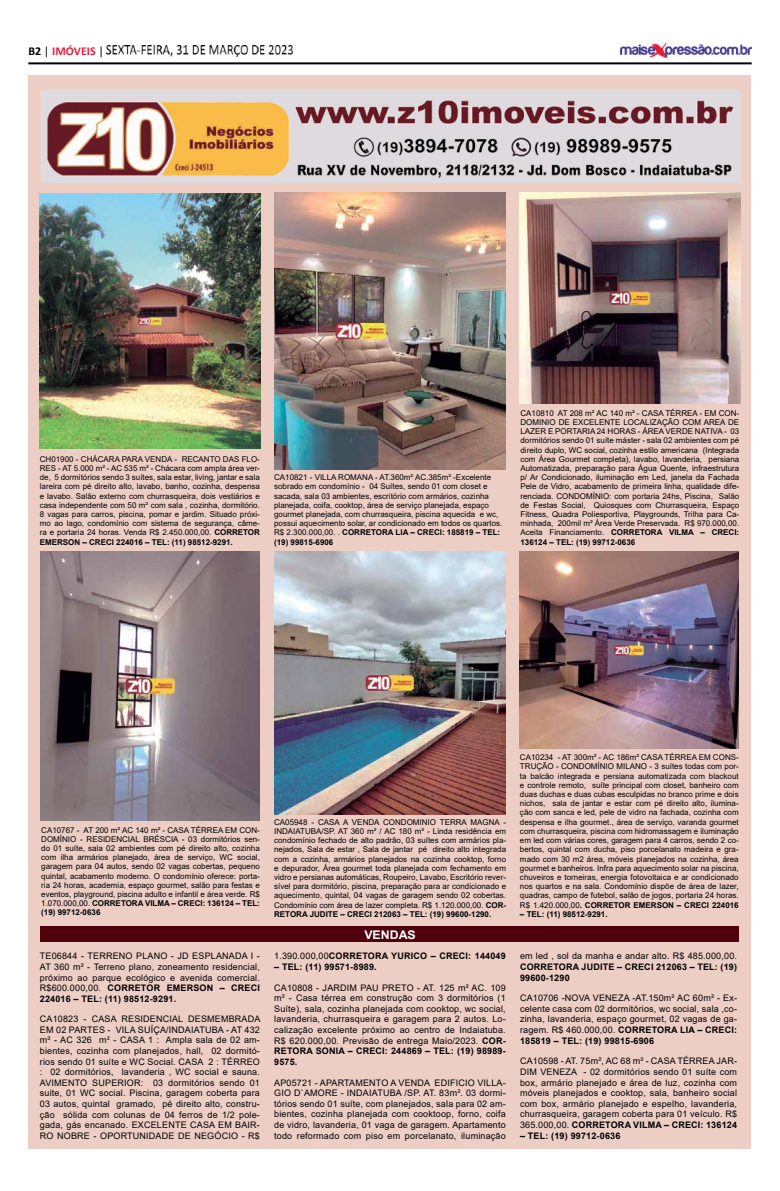
<style>
.page{position:relative;width:780px;height:1191px;background:#fff}
.page>*{position:absolute;margin:0;border:0;box-sizing:border-box;transform-origin:0 0}
.t1{font:700 12px "Calibri";color:#e61e3a}
.t2{font:700 11.9px "Arial";color:#fff;scale:1.04 1}
.t3{font:9px/10.6px "Arial";letter-spacing:.02em;color:#000;text-align:justify}
.t4{font:700 9px/10.6px "Arial";letter-spacing:.02em;color:#000}
.t5{font:8px/9.2px "Arial";color:#000;text-align:justify}
.t6{font:700 8px "Arial";color:#000}
.s1{color:#000}
.s2{font-weight:400;color:#000}
.s3{font-weight:700}
.s4{font-weight:400}
</style>
<div class="page">
<img style="left:107px;top:46px;width:185px;height:10px">
<img style="left:621px;top:43px;width:130px;height:14px">
<hr style="left:28px;top:62px;width:723px;height:2px;background:#000">
<div style="left:29px;top:75px;width:722px;height:1073px;background:#edcec5"></div>
<img style="left:41px;top:90px;width:699px;height:92px">
<div style="left:40px;top:926px;width:698px;height:16px;background:#4f000d"></div>
<img style="left:40px;top:552px;width:220px;height:268px">
<img style="left:274px;top:193px;width:232px;height:276px">
<img style="left:520px;top:193px;width:220px;height:211px">
<img style="left:520px;top:552px;width:218px;height:196px">
<img style="left:274px;top:552px;width:232px;height:263px">
<img style="left:40px;top:194px;width:220px;height:254px">
<h1 class="t1" style="left:28px;top:42px;width:77px"><span class="s1">B2</span> <span class="s2">|</span> IMÓVEIS <span class="s2">|</span></h1>
<p class="t5" style="left:40px;top:454px;width:222px">CH01900 - CHÁCARA PARA VENDA - RECANTO DAS FLO-RES - AT 5.000 m² - AC 535 m² - Chácara com ampla área ver&shy;de, 5 dormitórios sendo 3 suítes, sala estar, living, jantar e sala lareira com pé direito alto, lavabo, banho, cozinha, despensa e lavabo. Salão externo com churrasqueira, dois vestiários e casa independente com 50 m² com sala , cozinha, dormitório.<br>8 vagas para carros, piscina, pomar e jardim. Situado próxi&shy;mo ao lago, condomínio com sistema de segurança, câme&shy;ra e portaria 24 horas. Venda R$ 2.450.000,00. <span class="s3">CORRETOR EMERSON – CRECI 224016 – TEL: (11) 98512-9291.</span></p>
<p class="t5" style="left:274px;top:473px;width:230px;text-align:left">CA10821 - VILLA ROMANA - AT.360m² AC.385m² -Excelente sobrado em condomínio - 04 Suítes, sendo 01 com closet e sacada, sala 03 ambientes, escritório com armários, cozinha planejada, coifa, cooktop, área de serviço planejada, espaço gourmet planejada, com churrasqueira, piscina aquecida e wc, possui aquecimento solar, ar condicionado em todos os quartos.<br>R$ 2.300.000,00. . <span class="s3">CORRETORA LIA – CRECI: 185819 – TEL: (19) 99815-6906</span></p>
<p class="t5" style="left:520px;top:408px;width:220px">CA10810 AT 208 m² AC 140 m² - CASA TÉRREA - EM CON-DOMINIO DE EXCELENTE LOCALIZAÇÃO COM AREA DE LAZER E PORTARIA 24 HORAS - ÁREA VERDE NATIVA - 03 dormitórios sendo 01 suíte máster - sala 02 ambientes com pé direito duplo, WC social, cozinha estilo americana (Integrada com Área Gourmet completa), lavabo, lavanderia, persiana Automatizada, preparação para Água Quente, infraestrutura p/ Ar Condicionado, iluminação em Led, janela da Fachada Pele de Vidro, acabamento de primeira linha, qualidade dife&shy;renciada. CONDOMÍNIO: com portaria 24hs, Piscina, Salão de Festas Social, Quiosques com Churrasqueira, Espaço Fitness, Quadra Poliesportiva, Playgrounds, Trilha para Ca&shy;minhada, 200mil m² Área Verde Preservada. R$ 970.000,00.<br>Aceita Financiamento. <span class="s3">CORRETORA VILMA – CRECI:<br>136124 – TEL: (19) 99712-0636</span></p>
<p class="t5" style="left:41px;top:825px;width:220px">CA10767 - AT 200 m² AC 140 m² - CASA TÉRREA EM CON-DOMÍNIO - RESIDENCIAL BRÉSCIA - 03 dormitórios sen&shy;do 01 suíte, sala 02 ambientes com pé direito alto, cozinha com ilha armários planejado, área de serviço, WC social, garagem para 04 autos, sendo 02 vagas cobertas, pequeno quintal, acabamento moderno. O condomínio oferece: porta&shy;ria 24 horas, academia, espaço gourmet, salão para festas e eventos, playground, piscina adulto e infantil e área verde. R$ 1.070.000,00. <span class="s3">CORRETORA VILMA – CRECI: 136124 – TEL: (19) 99712-0636</span></p>
<p class="t3" style="left:40px;top:950px;width:221px">TE06844 - TERRENO PLANO - JD ESPLANADA I - AT 360 m² - Terreno plano, zoneamento residencial, próximo ao parque ecológico e avenida comercial.<br>R$600.000,00. <span class="s3">CORRETOR EMERSON – CRECI 224016 – TEL: (11) 98512-9291.</span></p>
<p class="t3" style="left:40px;top:1013px;width:222px">CA10823 - CASA RESIDENCIAL DESMEMBRADA EM 02 PARTES - VILA SUÍÇA/INDAIATUBA - AT 432 m² - AC 326 m² - CASA 1 : Ampla sala de 02 am&shy;bientes, cozinha com planejados, hall, 02 dormitó&shy;rios sendo 01 suíte e WC Social. CASA 2 : TÉRREO : 02 dormitórios, lavanderia , WC social e sauna.<br>AVIMENTO SUPERIOR: 03 dormitórios sendo 01 suite, 01 WC social. Piscina, garagem coberta para 03 autos, quintal gramado, pé direito alto, constru&shy;ção sólida com colunas de 04 ferros de 1/2 pole&shy;gada, gás encanado. EXCELENTE CASA EM BAIR-RO NOBRE - OPORTUNIDADE DE NEGÓCIO - R$</p>
<p class="t5" style="left:274px;top:817px;width:233px">CA05948 - CASA A VENDA CONDOMINIO TERRA MAGNA - INDAIATUBA/SP. AT 360 m² / AC 180 m² - Linda residência em condomínio fechado de alto padrão, 03 suítes com armários pla&shy;nejados, Sala de estar , Sala de jantar pé direito alto integrada com a cozinha, armários planejados na cozinha cooktop, forno e depurador, Área gourmet toda planejada com fechamento em vidro e persianas automáticas, Roupeiro, Lavabo, Escritório rever&shy;sível para dormitório, piscina, preparação para ar condicionado e aquecimento, quintal, 04 vagas de garagem sendo 02 cobertas.<br>Condomínio com área de lazer completa. R$ 1.120.000,00. <span class="s3">COR-RETORA JUDITE – CRECI 212063 – TEL: (19) 99600-1290.</span></p>
<p class="t4" style="left:274px;top:951px;width:233px"><span class="s4">1.390.000,00</span>CORRETORA YURICO – CRECI: 144049</p>
<p class="t4" style="left:274px;top:961px;width:104px">– TEL: (11) 99571-8989.</p>
<p class="t3" style="left:274px;top:982px;width:233px">CA10808 - JARDIM PAU PRETO - AT. 125 m² AC. 109 m² - Casa térrea em construção com 3 dormitórios (1<br>Suíte), sala, cozinha planejada com cooktop, wc social, lavanderia, churrasqueira e garagem para 2 autos. Lo&shy;calização excelente próximo ao centro de Indaiatuba.<br>R$ 620.000,00. Previsão de entrega Maio/2023. <span class="s3">COR-RETORA SONIA – CRECI: 244869 – TEL: (19) 98989- 9575.</span></p>
<p class="t3" style="left:274px;top:1077px;width:233px">AP05721 - APARTAMENTO A VENDA EDIFICIO VILLA-GIO D`AMORE - INDAIATUBA /SP. AT. 83m². 03 dormi&shy;tórios sendo 01 suíte, com planejados, sala para 02 am&shy;bientes, cozinha planejada com cooktoop, forno, coifa de vidro, lavanderia, 01 vaga de garagem. Apartamento todo reformado com piso em porcelanato, iluminação</p>
<h2 class="t2" style="left:364px;top:926px;width:51px">VENDAS</h2>
<p class="t5" style="left:520px;top:753px;width:220px">CA10234 - AT 300m² - AC 186m² CASA TÉRREA EM CONS-TRUÇÃO - CONDOMÍNIO MILANO - 3 suítes todas com por&shy;ta balcão integrada e persiana automatizada com blackout e controle remoto, suíte principal com closet, banheiro com duas duchas e duas cubas esculpidas no branco prime e dois nichos, sala de jantar e estar com pé direito alto, ilumina&shy;ção com sanca e led, pele de vidro na fachada, cozinha com despensa e ilha gourmet., área de serviço, varanda gourmet com churrasqueira, piscina com hidromassagem e iluminação em led com várias cores, garagem para 4 carros, sendo 2 co&shy;bertos, quintal com ducha, piso porcelanato madeira e gra&shy;mado com 30 m2 área, móveis planejados na cozinha, área gourmet e banheiros. Infra para aquecimento solar na piscina, chuveiros e torneiras, energia fotovoltaica e ar condicionado nos quartos e na sala. Condomínio dispõe de área de lazer, quadras, campo de futebol, salão de jogos, portaria 24 horas.<br>R$ 1.420.000,00<span class="s3">. CORRETOR EMERSON – CRECI 224016</span></p>
<p class="t6" style="left:520px;top:908px;width:89px">– TEL: (11) 98512-9291.</p>
<p class="t3" style="left:520px;top:950px;width:218px">em led , sol da manha e andar alto. R$ 485.000,00.</p>
<p class="t4" style="left:520px;top:961px;width:218px">CORRETORA JUDITE – CRECI 212063 – TEL: (19)<br>99600-1290</p>
<p class="t3" style="left:520px;top:992px;width:218px">CA10706 -NOVA VENEZA -AT.150m² AC 60m² - Ex&shy;celente casa com 02 dormitórios, wc social, sala ,co&shy;zinha, lavanderia, espaço gourmet, 02 vagas de ga&shy;ragem. R$ 460.000,00. <span class="s3">CORRETORA LIA – CRECI:<br>185819 – TEL: (19) 99815-6906</span></p>
<p class="t3" style="left:520px;top:1055px;width:218px">CA10598 - AT. 75m², AC 68 m² - CASA TÉRREA JAR-DIM VENEZA - 02 dormitórios sendo 01 suíte com box, armário planejado e área de luz, cozinha com móveis planejados e cooktop, sala, banheiro social com box, armário planejado e espelho, lavanderia, churrasqueira, garagem coberta para 01 veículo. R$ 365.000,00. <span class="s3">CORRETORA VILMA – CRECI: 136124</span></p>
<p class="t4" style="left:520px;top:1130px;width:102px">– TEL: (19) 99712-0636</p>
</div>
